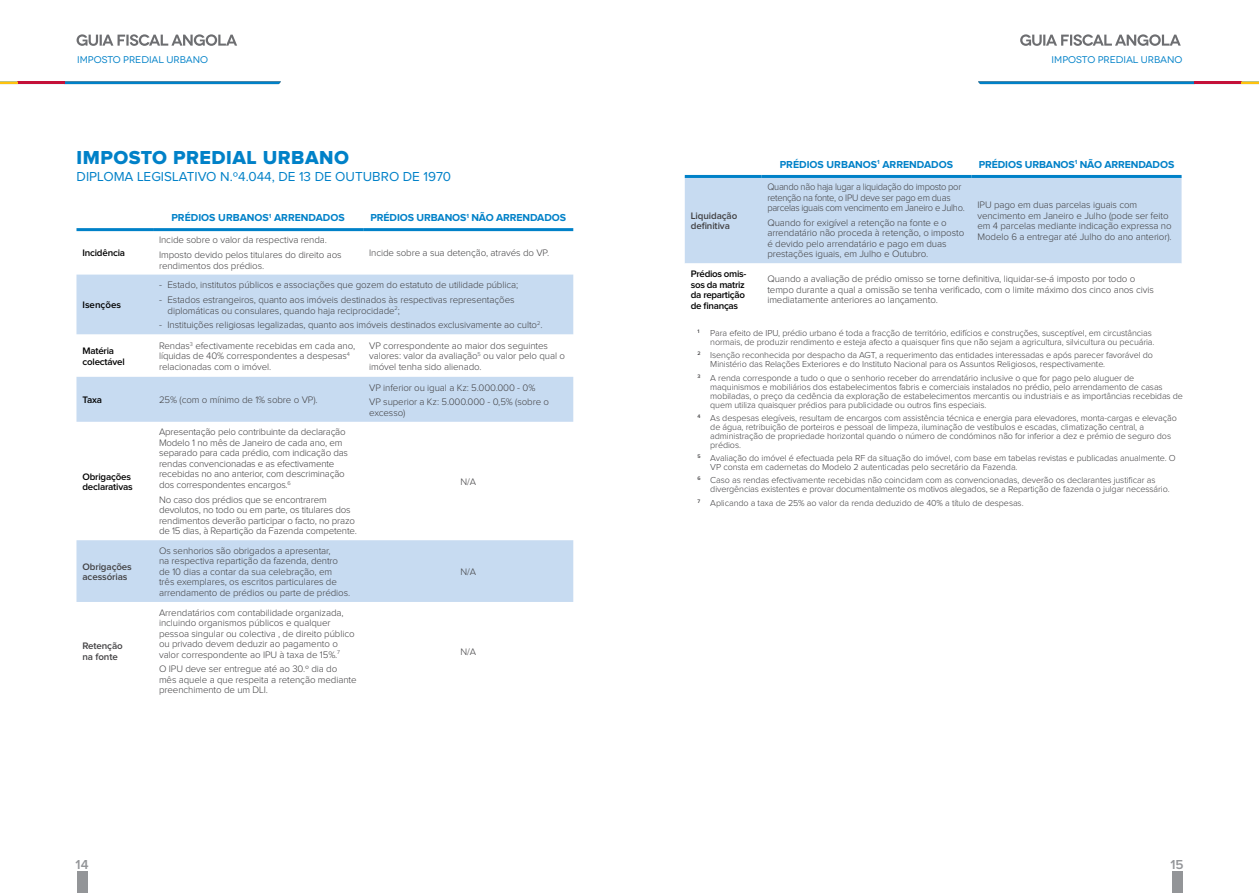
<style>
.page{position:relative;width:1259px;height:893px;background:#fff}
.page>*{position:absolute;margin:0;border:0;box-sizing:border-box;transform-origin:0 0}
.t1{font:19.5px "Proxima Nova Extrabld";letter-spacing:.025em;color:#0081c8}
.t2{font:13.5px "Proxima Nova";color:#0081c8}
.t3{font:600 13.5px "Proxima Nova";color:#939598}
.t4{font:700 10.5px "Proxima Nova";letter-spacing:-.005em;color:#0081c8}
.t5{font:300 9.75px/10.5px "Proxima Nova";letter-spacing:-.01em;color:#414042}
.t6{font:300 9.75px/10.5px "Proxima Nova";letter-spacing:-.03em;color:#414042;scale:.96 1}
.t7{font:600 9.75px/10.5px "Proxima Nova";letter-spacing:-.02em;color:#000}
.t8{font:600 9.75px/10.5px "Proxima Nova";letter-spacing:-.01em;color:#414042}
.t9{font:9.75px "Novecentowide";letter-spacing:-.005em;color:#0081c8}
.t10{font:600 9.75px "Proxima Nova";color:#000}
.t11{font:300 9px/9px "Proxima Nova";letter-spacing:-.01em;color:#414042}
</style>
<div class="page">
<svg style="left:0;top:82px;width:281px;height:2px"></svg>
<div style="left:77px;top:872px;width:10px;height:21px;background:#939598"></div>
<svg style="left:978px;top:82px;width:281px;height:2px"></svg>
<div style="left:1171px;top:872px;width:11px;height:21px;background:#939598"></div>
<svg style="left:1020px;top:34px;width:160px;height:12px"></svg>
<svg style="left:77px;top:34px;width:160px;height:12px"></svg>
<svg style="left:76px;top:231px;width:287px;height:44px"></svg>
<svg style="left:76px;top:275px;width:497px;height:327px;fill:#c9dcf1"></svg>
<hr style="left:76px;top:228px;width:77px;height:3px;background:#0081c8">
<hr style="left:153px;top:228px;width:210px;height:3px;background:#0081c8">
<hr style="left:363px;top:228px;width:210px;height:3px;background:#0081c8">
<div style="left:685px;top:178px;width:496px;height:86px;background:#c7dbf1"></div>
<hr style="left:685px;top:175px;width:76px;height:3px;background:#0081c8">
<hr style="left:761px;top:175px;width:210px;height:3px;background:#0081c8">
<hr style="left:971px;top:175px;width:210px;height:3px;background:#0081c8">
<p class="t9" style="left:77px;top:54px;width:132px">IMPOSTO PREDIAL URBANO</p>
<p class="t9" style="left:1051px;top:54px;width:132px">IMPOSTO PREDIAL URBANO</p>
<h1 class="t1" style="left:77px;top:149px;width:274px">IMPOSTO PREDIAL URBANO</h1>
<h2 class="t2" style="left:77px;top:170px;width:269px">DI PLOMA LEGISLATIVO N.º4.044, DE 13 DE OUTUBRO</h2>
<h2 class="t2" style="left:403px;top:170px;width:50px">DE 1970</h2>
<p class="t7" style="left:82px;top:248px;width:44px">Incidência</p>
<p class="t10" style="left:82px;top:301px;width:40px">Isenções</p>
<p class="t4" style="left:171px;top:213px;width:27px">PRÉDIOS</p>
<p class="t4" style="left:218px;top:213px;width:16px">URBANOS</p>
<p class="t4" style="left:269px;top:213px;width:21px"><sup>1</sup> ARRENDADOS</p>
<p class="t4" style="left:370px;top:213px;width:26px">PRÉDIOS</p>
<p class="t4" style="left:416px;top:213px;width:16px">URBANOS</p>
<p class="t4" style="left:466px;top:213px;width:45px"><sup>1</sup> NÃO ARRENDADOS</p>
<p class="t5" style="left:159px;top:233px;width:184px;line-height:14.7px">Incide sobre o valor da respectiva renda.<br>Imposto devido pelos titulares do direito aos</p>
<p class="t5" style="left:159px;top:260px;width:107px">rendimentos dos prédios.</p>
<p class="t5" style="left:369px;top:248px;width:182px">Incide sobre a sua detenção, através do VP.</p>
<p class="t5" style="left:159px;top:280px;width:361px">- Estado, institutos públicos e associações que gozem do estatuto de utilidade pública;</p>
<p class="t5" style="left:168px;top:295px;width:348px;text-indent:-9px">- Estados estrangeiros, quanto aos imóveis destinados às respectivas representações diplomáticas ou consulares, quando haja reciprocidade<sup>2</sup>;</p>
<p class="t5" style="left:159px;top:320px;width:385px">- Instituições religiosas legalizadas, quanto aos imóveis destinados exclusivamente ao culto<sup>2</sup>.</p>
<p class="t7" style="left:82px;top:346px;width:44px">Matéria colectável</p>
<p class="t5" style="left:159px;top:341px;width:198px">Rendas<sup>3</sup> efectivamente recebidas em cada ano, líquidas de 40% correspondentes a despesas<sup>4 </sup>relacionadas com o imóvel.</p>
<p class="t5" style="left:369px;top:341px;width:197px">VP correspondente ao maior dos seguintes valores: valor da avaliação<sup>5</sup> ou valor pelo qual o imóvel tenha sido alienado.</p>
<p class="t7" style="left:82px;top:395px;width:21px">Taxa</p>
<p class="t5" style="left:159px;top:395px;width:160px">25% (com o mínimo de 1% sobre o VP).</p>
<p class="t5" style="left:369px;top:380px;width:181px;line-height:14.7px">VP inferior ou igual a Kz: 5.000.000 - 0%<br>VP superior a Kz: 5.000.000 - 0,5% (sobre o</p>
<p class="t5" style="left:369px;top:408px;width:38px">excesso)</p>
<p class="t7" style="left:82px;top:471px;width:52px">Obrigações declarativas</p>
<p class="t5" style="left:159px;top:427px;width:190px">Apresentação pelo contribuinte da declaração Modelo 1 no mês de Janeiro de cada ano, em separado para cada prédio, com indicação das rendas convencionadas e as efectivamente recebidas no ano anterior, com descriminação dos correspondentes encargos.<sup>6</sup></p>
<p class="t5" style="left:159px;top:495px;width:199px">No caso dos prédios que se encontrarem devolutos, no todo ou em parte, os titulares dos rendimentos deverão participar o facto, no prazo de 15 dias, à Repartição da Fazenda competente.</p>
<p class="t5" style="left:460px;top:477px;width:17px">N/A</p>
<p class="t8" style="left:82px;top:562px;width:51px">Obrigações acessórias</p>
<p class="t5" style="left:159px;top:546px;width:193px">Os senhorios são obrigados a apresentar,<br>na respectiva repartição da fazenda, dentro de 10 dias a contar da sua celebração, em<br>três exemplares, os escritos particulares de arrendamento de prédios ou parte de prédios.</p>
<p class="t5" style="left:460px;top:567px;width:17px">N/A</p>
<p class="t8" style="left:82px;top:641px;width:42px">Retenção na fonte</p>
<p class="t5" style="left:159px;top:608px;width:197px">Arrendatários com contabilidade organizada, incluindo organismos públicos e qualquer pessoa singular ou colectiva , de direito público ou privado devem deduzir ao pagamento o valor correspondente ao IPU à taxa de 15%.<sup>7</sup></p>
<p class="t5" style="left:159px;top:664px;width:199px">O IPU deve ser entregue até ao 30.º dia do mês aquele a que respeita a retenção mediante preenchimento de um DLI.</p>
<p class="t5" style="left:460px;top:646px;width:17px">N/A</p>
<p class="t8" style="left:691px;top:210px;width:48px">Liquidação definitiva</p>
<p class="t4" style="left:779px;top:160px;width:27px">PRÉDIOS</p>
<p class="t4" style="left:826px;top:160px;width:16px">URBANOS</p>
<p class="t4" style="left:877px;top:160px;width:21px"><sup>1</sup> ARRENDADOS</p>
<p class="t4" style="left:978px;top:160px;width:26px">PRÉDIOS</p>
<p class="t4" style="left:1024px;top:160px;width:16px">URBANOS</p>
<p class="t4" style="left:1074px;top:160px;width:45px"><sup>1</sup> NÃO ARRENDADOS</p>
<p class="t6" style="left:767px;top:182px;width:207px">Quando não haja lugar a liquidação do imposto por retenção na fonte, o IPU deve ser pago em duas parcelas iguais com vencimento em Janeiro e Julho.</p>
<p class="t5" style="left:767px;top:218px;width:198px">Quando for exigível a retenção na fonte e o arrendatário não proceda à retenção, o imposto é devido pelo arrendatário e pago em duas prestações iguais, em Julho e Outubro.</p>
<p class="t5" style="left:977px;top:200px;width:196px">IPU pago em duas parcelas iguais com vencimento em Janeiro e Julho (pode ser feito em 4 parcelas mediante indicação expressa no Modelo 6 a entregar até Julho do ano anterior).</p>
<p class="t7" style="left:691px;top:269px;width:57px">Prédios omis&shy;sos da matriz da repartição de finanças</p>
<p class="t5" style="left:767px;top:274px;width:388px">Quando a avaliação de prédio omisso se torne definitiva, liquidar-se-á imposto por todo o tempo durante a qual a omissão se tenha verificado, com o limite máximo dos cinco anos civis imediatamente anteriores ao lançamento.</p>
<p class="t11" style="left:697px;top:329px;width:458px;text-align:right"><sup>1</sup> Para efeito de IPU, prédio urbano é toda a fracção de território, edifícios e construções, susceptível, em circustâncias normais, de produzir rendimento e esteja afecto a quaisquer fins que não sejam a agricultura, silvicultura ou pecuária.</p>
<p class="t11" style="left:710px;top:351px;width:444px;text-indent:-13px"><sup>2</sup> Isenção reconhecida por despacho da AGT, a requerimento das entidades interessadas e após parecer favorável do<br>Ministério das Relações Exteriores e do Instituto Nacional para os Assuntos Religiosos, respectivamente.</p>
<p class="t11" style="left:710px;top:373px;width:474px;text-indent:-13px"><sup>3</sup> A renda corresponde a tudo o que o senhorio receber do arrendatário inclusive o que for pago pelo aluguer de maquinismos e mobiliários dos estabelecimentos fabris e comerciais instalados no prédio, pelo arrendamento de casas mobiladas, o preço da cedência da exploração de estabelecimentos mercantis ou industriais e as importâncias recebidas de quem utiliza quaisquer prédios para publicidade ou outros fins especiais.</p>
<p class="t11" style="left:710px;top:414px;width:468px;text-indent:-13px"><sup>4</sup> As despesas elegíveis, resultam de encargos com assistência técnica e energia para elevadores, monta-cargas e elevação de água, retribuição de porteiros e pessoal de limpeza, iluminação de vestíbulos e escadas, climatização central, a administração de propriedade horizontal quando o número de condóminos não for inferior a dez e prémio de seguro dos prédios.</p>
<p class="t11" style="left:710px;top:454px;width:467px;text-indent:-13px"><sup>5</sup> Avaliação do imóvel é efectuada pela RF da situação do imóvel, com base em tabelas revistas e publicadas anualmente. O<br>VP consta em cadernetas do Modelo 2 autenticadas pelo secretário da Fazenda.</p>
<p class="t11" style="left:710px;top:476px;width:461px;text-indent:-13px"><sup>6</sup> Caso as rendas efectivamente recebidas não coincidam com as convencionadas, deverão os declarantes justificar as divergências existentes e provar documentalmente os motivos alegados, se a Repartição de fazenda o julgar necessário.</p>
<p class="t11" style="left:697px;top:498px;width:328px"><sup>7</sup> Aplicando a taxa de 25% ao valor da renda deduzido de 40% a título de despesas.</p>
<h2 class="t3" style="left:76px;top:859px;width:14px">14</h2>
<h2 class="t3" style="left:1170px;top:859px;width:15px">15</h2>
</div>
